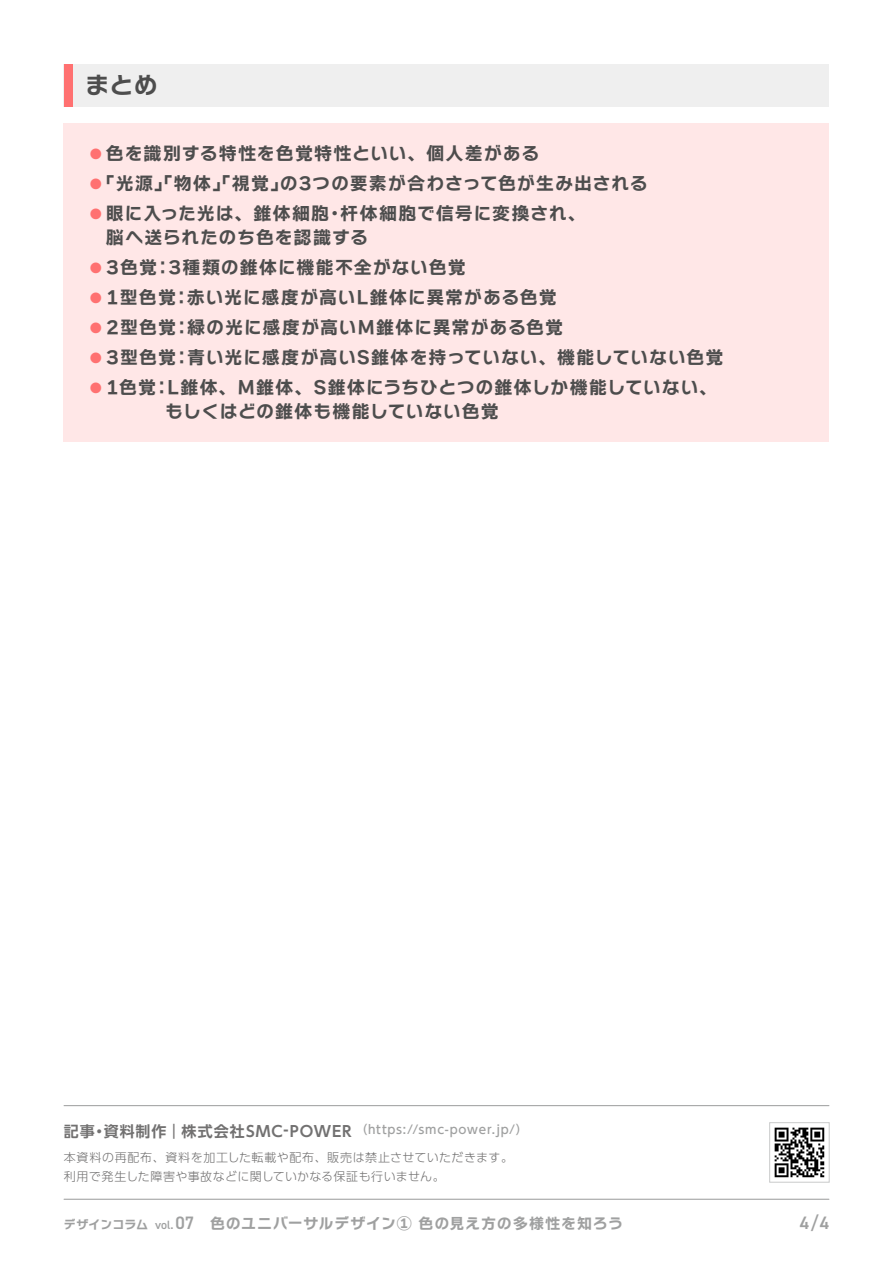
<style>
.page{position:relative;width:893px;height:1263px;background:#fff}
.page>*{position:absolute;margin:0;border:0;box-sizing:border-box;transform-origin:0 0}
.t1{font:24px "Nitalago Ruika 06";color:#4d4d4d}
.t2{font:18px/30px "Nitalago Ruika 06";letter-spacing:.045em;color:#4d4d4d}
.t3{font:600 18px "DIN2014";color:#9fa0a0}
.t4{font:15px "Nitalago Ruika 06";letter-spacing:.05em;color:#9fa0a0}
.t5{font:700 15px "UD Shin Go Pro De";letter-spacing:.065em;color:#727171}
.t6{font:13.5px "Nitalago Ruika 06";color:#ff7171}
.t7{font:300 12px/19.5px "UD Shin Go Pro";letter-spacing:.035em;color:#727171}
.t8{font:500 12px "UD Shin Go Pro";letter-spacing:.065em;color:#9fa0a0}
.s1{font-size:12px}
.s2{font-family:"DIN2014";font-weight:600;font-size:12px}
.s3{font-family:"DIN2014";font-weight:600;font-size:18px}
</style>
<div class="page">
<div style="left:64px;top:123px;width:765px;height:319px;background:#ffe7e7"></div>
<div style="left:64px;top:64px;width:765px;height:42px;background:#efefef"></div>
<div style="left:64px;top:64px;width:8px;height:42px;background:#ff7171"></div>
<hr style="left:64px;top:1199px;width:765px;height:1px;background:#9fa0a0">
<svg style="left:774px;top:1127px;width:51px;height:51px"></svg>
<svg style="left:775px;top:1127px;width:49px;height:50px"></svg>
<div style="left:769px;top:1122px;width:61px;height:60px;border:1px solid #c9caca"></div>
<hr style="left:64px;top:1105px;width:765px;height:1px;background:#9fa0a0">
<h1 class="t1" style="left:85px;top:73px;width:74px">まとめ</h1>
<p class="t2" style="left:106px;top:139px;width:435px">色を識別する特性を色覚特性といい、個人差がある</p>
<p class="t2" style="left:97px;top:169px;width:552px">「光源」「物体」「視覚」の3つの要素が合わさって色が生み出される</p>
<p class="t2" style="left:106px;top:199px;width:481px">眼に入った光は、錐体細胞・杆体細胞で信号に変換され、</p>
<p class="t2" style="left:106px;top:223px;width:619px">脳へ送られたのち色を認識する<br>3色覚：3種類の錐体に機能不全がない色覚<br>1型色覚：赤い光に感度が高いL錐体に異常がある色覚<br>2型色覚：緑の光に感度が高いM錐体に異常がある色覚<br>3型色覚：青い光に感度が高いS錐体を持っていない、機能していない色覚<br>1色覚：L錐体、M錐体、S錐体にうちひとつの錐体しか機能していない、</p>
<p class="t2" style="left:165px;top:397px;width:335px">もしくはどの錐体も機能していない色覚</p>
<p class="t6" style="left:89px;top:147px;width:15px">●</p>
<p class="t6" style="left:89px;top:177px;width:15px">●</p>
<p class="t6" style="left:89px;top:207px;width:15px">●</p>
<p class="t6" style="left:89px;top:261px;width:15px">●</p>
<p class="t6" style="left:89px;top:291px;width:15px">●</p>
<p class="t6" style="left:89px;top:321px;width:15px">●</p>
<p class="t6" style="left:89px;top:351px;width:15px">●</p>
<p class="t6" style="left:89px;top:381px;width:15px">●</p>
<p class="t5" style="left:64px;top:1119px;width:289px">記事・資料制作｜株式会社SMC-POWER</p>
<p class="t7" style="left:64px;top:1147px;width:451px">本資料の再配布、資料を加工した転載や配布、販売は禁止させていただきます。利用で発生した障害や事故などに関していかなる保証も行いません。</p>
<p class="t8" style="left:355px;top:1120px;width:174px">（https://smc-power.jp/）</p>
<p class="t4" style="left:64px;top:1216px;width:561px"><span class="s1">デザインコラム</span> <span class="s2">vol.</span><span class="s3">07</span> 色のユニバーサルデザイン① 色の見え方の多様性を知ろう</p>
<p class="t3" style="left:800px;top:1211px;width:31px">4/4</p>
</div>
